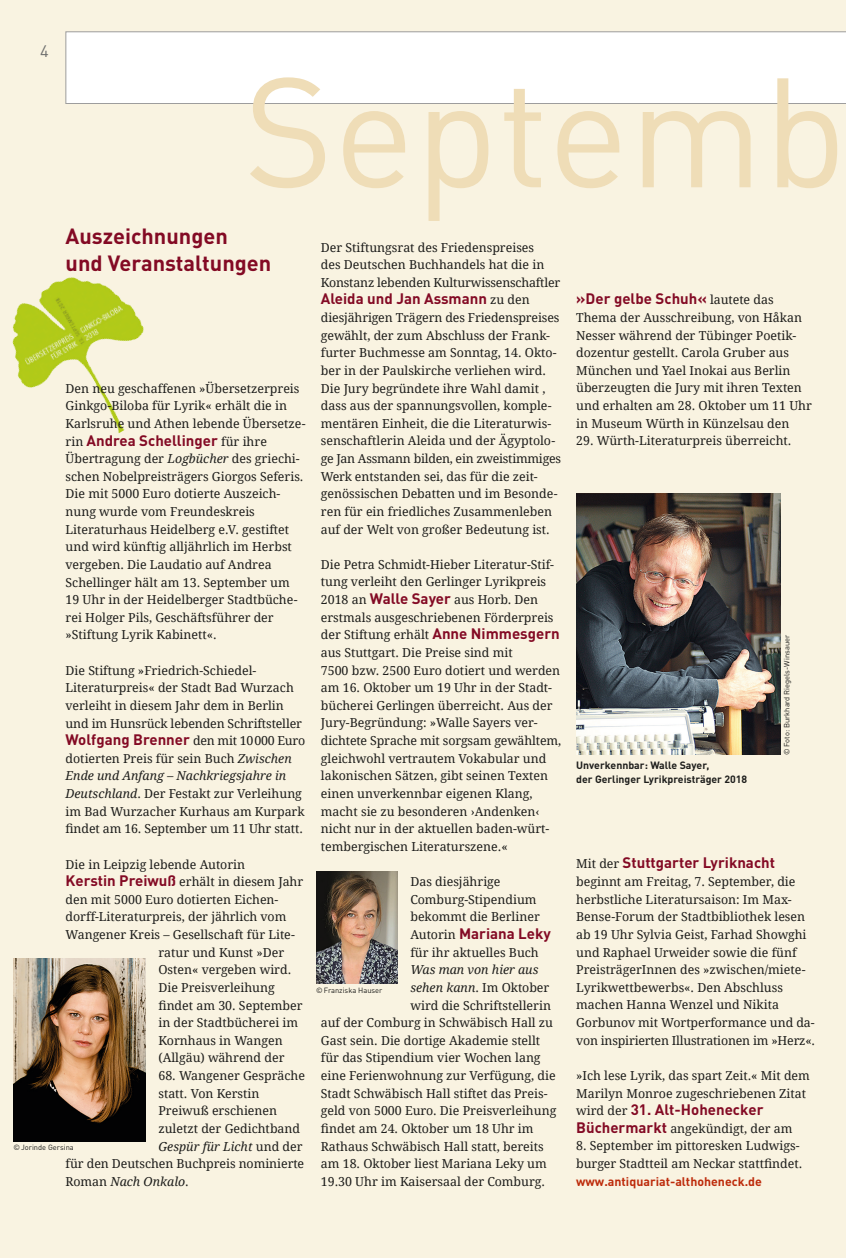
<style>
.page{position:relative;width:846px;height:1258px;background:#fff}
.page>*{position:absolute;margin:0;border:0;box-sizing:border-box;transform-origin:0 0}
.t1{font:153px "DINOT";color:#efddb7}
.t2{font:700 21.75px/27px "DINOT";color:#830a24}
.t3{font:16.5px "DINOT";color:#70706f}
.t4{font:700 15px "DINOT";color:#830a24}
.t5{font:12.3px/17.5px "Droid Serif 2";color:#1d1d1b}
.t6{font:12.3px "Droid Serif";color:#1d1d1b}
.t7{font:12.3px "Droid Serif Italic 2";color:#1d1d1b}
.t8{font:700 12.3px "DINOT";color:#bd2b0b}
.t9{font:700 10.5px/13.5px "DINOT";color:#1d1d1b}
.t10{font:7.5px "DINOT Regular 2";color:#1d1d1b}
.t11{font:7.5px "DINOT";color:#1d1d1b}
.s1{font-family:"Droid Serif 2";font-weight:400;font-size:12.3px;color:#1d1d1b}
.s2{font-family:"DINOT";font-weight:700;font-size:15px;color:#830a24}
.s3{font-family:"Droid Serif Italic 2"}
.s4{font-family:"Droid Serif 2"}
</style>
<div class="page">
<div style="left:0;top:0;width:845px;height:1258px;background:#f9f3e1"></div>
<div style="left:66px;top:32px;width:779px;height:72px;background:#fff"></div>
<img style="left:12px;top:277px;width:132px;height:156px">
<img style="left:576px;top:494px;width:204px;height:261px">
<img style="left:316px;top:871px;width:81px;height:113px">
<img style="left:14px;top:958px;width:132px;height:183px">
<h3 class="t3" style="left:40px;top:40px;width:10px">4</h3>
<h1 class="t1" style="left:243px;top:28px;width:604px">Septemb</h1>
<h2 class="t2" style="left:66px;top:221px;width:207px">Auszeichnungen<br>und Veranstaltungen</h2>
<p class="t5" style="left:321px;top:238px;width:241px">Der Stiftungsrat des Friedenspreises<br>des Deutschen Buchhandels hat die in<br>Konstanz lebenden Kulturwissenschaftler</p>
<p class="t4" style="left:321px;top:289px;width:210px">Aleida und Jan Assmann <span class="s1">zu den</span></p>
<p class="t5" style="left:321px;top:309px;width:241px">diesjährigen Trägern des Friedenspreises gewählt, der zum Abschluss der Frank&shy;furter Buchmesse am Sonntag, 14. Okto&shy;ber in der Paulskirche verliehen wird.<br>Die Jury begründete ihre Wahl damit , dass aus der spannungsvollen, komple&shy;mentären Einheit, die die Literaturwis&shy;senschaftlerin Aleida und der Ägyptolo&shy;ge Jan Assmann bilden, ein zweistimmiges Werk entstanden sei, das für die zeit&shy;genössischen Debatten und im Besonde&shy;ren für ein friedliches Zusammenleben auf der Welt von großer Bedeutung ist.</p>
<p class="t5" style="left:321px;top:556px;width:242px">Die Petra Schmidt-Hieber Literatur-Stif&shy;tung verleiht den Gerlinger Lyrikpreis 2018 an <span class="s2">Walle Sayer</span> aus Horb. Den erstmals ausgeschriebenen Förderpreis der Stiftung erhält <span class="s2">Anne Nimmesgern </span>aus Stuttgart. Die Preise sind mit<br>7500 bzw. 2500 Euro dotiert und werden am 16. Oktober um 19 Uhr in der Stadt&shy;bücherei Gerlingen überreicht. Aus der Jury-Begründung: »Walle Sayers ver&shy;dichtete Sprache mit sorgsam gewähltem, gleichwohl vertrautem Vokabular und lakonischen Sätzen, gibt seinen Texten einen unverkennbar eigenen Klang, macht sie zu besonderen ›Andenken‹ nicht nur in der aktuellen baden-würt&shy;tembergischen Literaturszene.«</p>
<p class="t5" style="left:410px;top:873px;width:131px">Das diesjährige<br>Comburg-Stipendium bekommt die Berliner</p>
<p class="t4" style="left:410px;top:923px;width:142px"><span class="s1">Autorin</span> Mariana Leky</p>
<p class="t5" style="left:410px;top:943px;width:130px">für ihr aktuelles Buch</p>
<p class="t7" style="left:410px;top:962px;width:129px">Was man von hier aus</p>
<p class="t5" style="left:410px;top:979px;width:140px"><span class="s3">sehen kann</span>. Im Oktober</p>
<p class="t5" style="left:410px;top:996px;width:142px">wird die Schriftstellerin</p>
<p class="t5" style="left:321px;top:1014px;width:234px">auf der Comburg in Schwäbisch Hall zu</p>
<p class="t5" style="left:321px;top:1032px;width:221px">Gast sein. Die dortige Akademie stellt</p>
<p class="t5" style="left:321px;top:1049px;width:221px">für das Stipendium vier Wochen lang</p>
<p class="t5" style="left:321px;top:1067px;width:236px">eine Ferienwohnung zur Verfügung, die</p>
<p class="t5" style="left:321px;top:1084px;width:228px">Stadt Schwäbisch Hall stiftet das Preis-</p>
<p class="t5" style="left:321px;top:1102px;width:237px">geld von 5000 Euro. Die Preisverleihung</p>
<p class="t6" style="left:321px;top:1121px;width:214px">findet am 24. Oktober um 18 Uhr im</p>
<p class="t5" style="left:321px;top:1137px;width:227px">Rathaus Schwäbisch Hall statt, bereits am 18. Oktober liest Mariana Leky um<br>19.30 Uhr im Kaisersaal der Comburg.</p>
<p class="t5" style="left:66px;top:380px;width:241px">Den neu geschaffenen »Übersetzerpreis<br>Ginkgo-Biloba für Lyrik« erhält die in<br>Karlsruhe und Athen lebende Übersetze-</p>
<p class="t4" style="left:66px;top:430px;width:203px"><span class="s1">rin</span> Andrea Schellinger <span class="s1">für ihre</span></p>
<p class="t5" style="left:66px;top:450px;width:239px">Übertragung der <span class="s3">Logbücher</span> des griechi&shy;schen Nobelpreisträgers Giorgos Seferis.<br>Die mit 5000 Euro dotierte Auszeich&shy;nung wurde vom Freundeskreis Literaturhaus Heidelberg e.V. gestiftet und wird künftig alljährlich im Herbst vergeben. Die Laudatio auf Andrea Schellinger hält am 13. September um 19 Uhr in der Heidelberger Stadtbüche&shy;rei Holger Pils, Geschäftsführer der »Stiftung Lyrik Kabinett«.</p>
<p class="t5" style="left:66px;top:661px;width:238px">Die Stiftung »Friedrich-Schiedel-Literaturpreis« der Stadt Bad Wurzach verleiht in diesem Jahr dem in Berlin und im Hunsrück lebenden Schriftsteller</p>
<p class="t4" style="left:66px;top:729px;width:241px">Wolfgang Brenner <span class="s1">den mit 10000 Euro</span></p>
<p class="t5" style="left:66px;top:750px;width:228px">dotierten Preis für sein Buch <span class="s3">Zwischen</span></p>
<p class="t7" style="left:66px;top:768px;width:222px">Ende und Anfang – Nachkriegsjahre in</p>
<p class="t5" style="left:66px;top:785px;width:240px"><span class="s3">Deutschland</span>. Der Festakt zur Verleihung im Bad Wurzacher Kurhaus am Kurpark</p>
<p class="t6" style="left:66px;top:821px;width:239px">findet am 16. September um 11 Uhr statt.</p>
<p class="t5" style="left:66px;top:855px;width:239px">Die in Leipzig lebende Autorin<br><span class="s2">Kerstin Preiwuß</span> erhält in diesem Jahr den mit 5000 Euro dotierten Eichen&shy;dorff-Literaturpreis, der jährlich vom</p>
<p class="t6" style="left:66px;top:927px;width:231px">Wangener Kreis – Gesellschaft für Lite-</p>
<p class="t5" style="left:158px;top:944px;width:134px">ratur und Kunst »Der<br>Osten« vergeben wird.<br>Die Preisverleihung</p>
<p class="t6" style="left:158px;top:997px;width:145px">findet am 30. September</p>
<p class="t5" style="left:158px;top:1014px;width:141px">in der Stadtbücherei im<br>Kornhaus in Wangen</p>
<p class="t6" style="left:158px;top:1050px;width:127px">(Allgäu) während der</p>
<p class="t5" style="left:158px;top:1067px;width:148px">68. Wangener Gespräche statt. Von Kerstin<br>Preiwuß erschienen zuletzt der Gedichtband</p>
<p class="t7" style="left:158px;top:1138px;width:145px">Gespür für Licht <span class="s4">und der</span></p>
<p class="t5" style="left:66px;top:1155px;width:240px">für den Deutschen Buchpreis nominierte</p>
<p class="t7" style="left:66px;top:1174px;width:125px"><span class="s4">Roman</span> Nach Onkalo<span class="s4">.</span></p>
<p class="t10" style="left:297px;top:985px;width:86px">Foto: © Franziska Hauser</p>
<p class="t10" style="left:-1px;top:1142px;width:76px">oto: © Jorinde Gersina</p>
<p class="t4" style="left:576px;top:289px;width:199px">»Der gelbe Schuh« <span class="s1">lautete das</span></p>
<p class="t5" style="left:576px;top:309px;width:237px">Thema der Ausschreibung, von Håkan Nesser während der Tübinger Poetik&shy;dozentur gestellt. Carola Gruber aus München und Yael Inokai aus Berlin überzeugten die Jury mit ihren Texten und erhalten am 28. Oktober um 11 Uhr in Museum Würth in Künzelsau den</p>
<p class="t5" style="left:576px;top:432px;width:217px">29. Würth-Literaturpreis überreicht.</p>
<p class="t9" style="left:576px;top:758px;width:173px">Unverkennbar: Walle Sayer,<br>der Gerlinger Lyrikpreisträger 2018</p>
<p class="t11" style="left:781px;top:755px;width:121px;rotate:-90deg">© Foto: Burkhard Riegels-Winsauer</p>
<p class="t4" style="left:576px;top:853px;width:200px"><span class="s1">Mit der</span> Stuttgarter Lyriknacht</p>
<p class="t5" style="left:576px;top:873px;width:240px">beginnt am Freitag, 7. September, die herbstliche Literatursaison: Im Max-Bense-Forum der Stadtbibliothek lesen ab 19 Uhr Sylvia Geist, Farhad Showghi und Raphael Urweider sowie die fünf PreisträgerInnen des »zwischen/miete-Lyrikwettbewerbs«. Den Abschluss machen Hanna Wenzel und Nikita Gorbunov mit Wortperformance und da&shy;von inspirierten Illustrationen im »Herz«.</p>
<p class="t5" style="left:576px;top:1067px;width:235px">»Ich lese Lyrik, das spart Zeit.« Mit dem<br>Marilyn Monroe zugeschriebenen Zitat</p>
<p class="t4" style="left:576px;top:1099px;width:189px"><span class="s1">wird der</span> 31. Alt-Hohenecker</p>
<p class="t5" style="left:576px;top:1120px;width:218px"><span class="s2">Büchermarkt</span> angekündigt, der am</p>
<p class="t5" style="left:576px;top:1137px;width:225px">8. September im pittoresken Ludwigs-</p>
<p class="t6" style="left:576px;top:1156px;width:228px">burger Stadtteil am Neckar stattfindet.</p>
<p class="t8" style="left:576px;top:1173px;width:187px">www.antiquariat-althoheneck.de</p>
</div>
